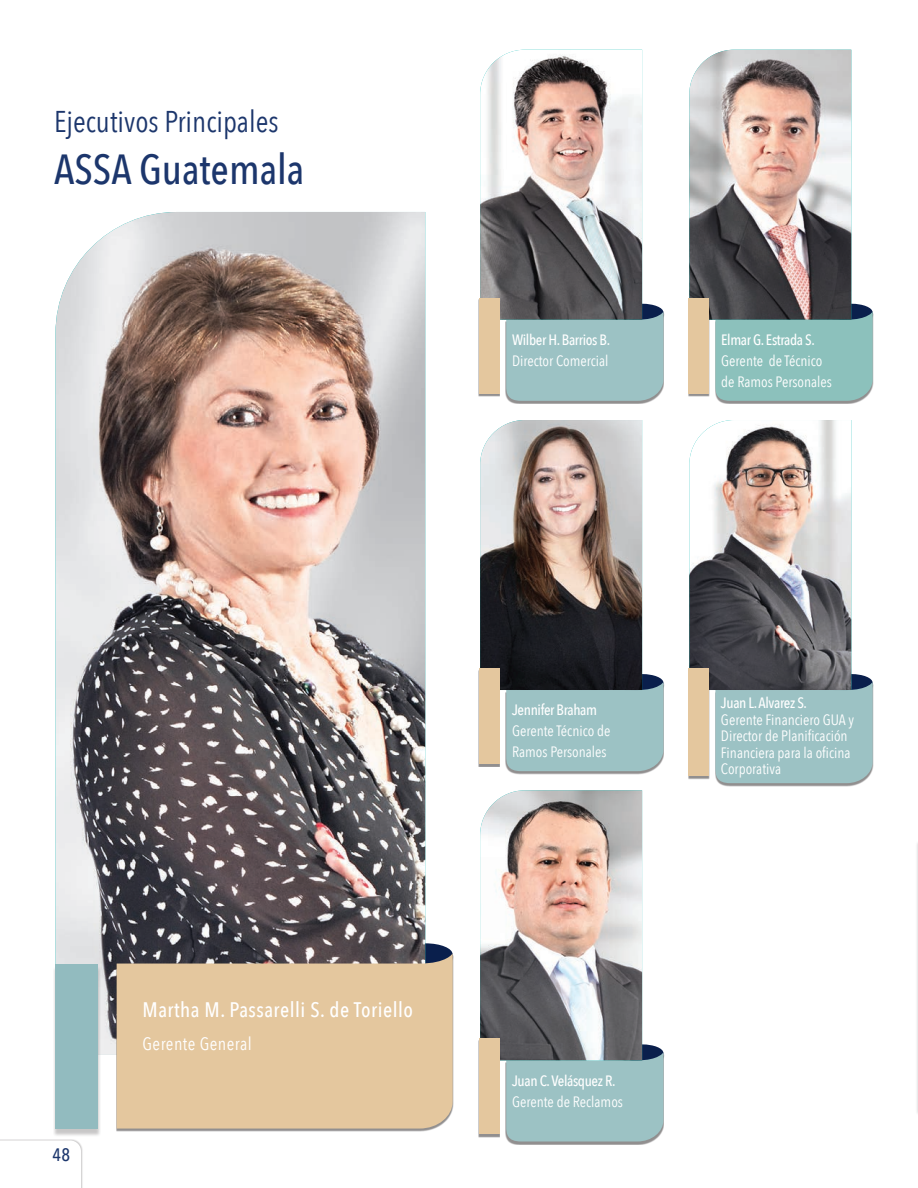
<style>
.page{position:relative;width:918px;height:1188px;background:#fff}
.page>*{position:absolute;margin:0;border:0;box-sizing:border-box;transform-origin:0 0}
.t1{font:500 42px "Avenir Next Condensed";color:#1c366c}
.t2{font:30px "Avenir Next Condensed";color:#1c366c}
.t3{font:500 21px "Avenir Next Condensed";letter-spacing:.025em;color:#fff}
.t4{font:18px "Avenir Next Condensed";letter-spacing:.025em;color:#fff}
.t5{font:500 18px "Avenir Next Condensed";color:#1c366c}
.t6{font:15px/16.5px "Avenir Next Condensed";color:#fff}
.t7{font:500 15px "Avenir Next Condensed";letter-spacing:-.025em;color:#fff}
</style>
<div class="page">
<div style="left:399px;top:943px;width:54px;height:22px;background:#0a1f4c;border-radius:50%"></div>
<img style="left:56px;top:212px;width:369px;height:843px">
<div style="left:117px;top:953px;width:336px;height:176px;background:#e4c79e"></div>
<div style="left:53px;top:966px;width:48px;height:171px;background:#231f20;opacity:.25"></div>
<div style="left:56px;top:964px;width:42px;height:165px;background:#92bbbf"></div>
<div style="left:620px;top:305px;width:44px;height:19px;background:#231f20;opacity:.5"></div>
<div style="left:621px;top:304px;width:42px;height:17px;background:#0a1f4c;border-radius:50%"></div>
<div style="left:506px;top:313px;width:158px;height:91px;background:#231f20;opacity:.5"></div>
<div style="left:506px;top:312px;width:157px;height:89px;background:#9cc2c4"></div>
<img style="left:480px;top:50px;width:162px;height:270px">
<div style="left:479px;top:299px;width:21px;height:98px;background:#969494"></div>
<div style="left:479px;top:298px;width:21px;height:96px;background:#e4c79e"></div>
<div style="left:829px;top:305px;width:45px;height:19px;background:#231f20;opacity:.5"></div>
<div style="left:830px;top:304px;width:43px;height:17px;background:#0a1f4c;border-radius:50%"></div>
<div style="left:715px;top:313px;width:158px;height:91px;background:#231f20;opacity:.5"></div>
<div style="left:715px;top:312px;width:158px;height:89px;background:#8cc1bc"></div>
<img style="left:689px;top:50px;width:162px;height:270px">
<div style="left:688px;top:299px;width:21px;height:98px;background:#979596"></div>
<div style="left:688px;top:298px;width:21px;height:96px;background:#e4c79e"></div>
<div style="left:620px;top:676px;width:44px;height:19px;background:#231f20;opacity:.5"></div>
<div style="left:621px;top:674px;width:42px;height:18px;background:#0a1f4c;border-radius:50%"></div>
<div style="left:506px;top:684px;width:158px;height:90px;background:#231f20;opacity:.5"></div>
<div style="left:506px;top:682px;width:157px;height:89px;background:#9cc2c4"></div>
<img style="left:480px;top:420px;width:162px;height:270px">
<div style="left:479px;top:670px;width:21px;height:97px;background:#918f8f"></div>
<div style="left:479px;top:668px;width:21px;height:96px;background:#e4c79e"></div>
<div style="left:829px;top:676px;width:45px;height:19px;background:#231f20;opacity:.5"></div>
<div style="left:830px;top:674px;width:43px;height:18px;background:#0a1f4c;border-radius:50%"></div>
<div style="left:715px;top:684px;width:158px;height:102px;background:#231f20;opacity:.5"></div>
<div style="left:715px;top:682px;width:158px;height:101px;background:#9cc2c4"></div>
<img style="left:689px;top:420px;width:162px;height:270px">
<div style="left:688px;top:670px;width:21px;height:109px;background:#918f8f"></div>
<div style="left:688px;top:668px;width:21px;height:108px;background:#e4c79e"></div>
<div style="left:620px;top:1046px;width:44px;height:19px;background:#231f20;opacity:.5"></div>
<div style="left:621px;top:1044px;width:42px;height:18px;background:#0a1f4c;border-radius:50%"></div>
<div style="left:506px;top:1054px;width:158px;height:91px;background:#231f20;opacity:.5"></div>
<div style="left:506px;top:1052px;width:157px;height:89px;background:#9cc2c4"></div>
<img style="left:480px;top:790px;width:162px;height:270px">
<div style="left:479px;top:1040px;width:21px;height:97px;background:#918f8f"></div>
<div style="left:479px;top:1038px;width:21px;height:96px;background:#e4c79e"></div>
<hr style="left:915px;top:841px;width:3px;height:274px;background:#fbfbfb">
<hr style="left:917px;top:838px;width:1px;height:269px;background:#58677a">
<div style="left:0;top:1139px;width:83px;height:49px;background:#231f20;opacity:.25"></div>
<svg style="left:0;top:1140px;width:81px;height:48px"></svg>
<h2 class="t2" style="left:54px;top:95px;width:226px">Ejecutivos Principales</h2>
<h1 class="t1" style="left:54px;top:144px;width:252px">ASSA Guatemala</h1>
<p class="t7" style="left:512px;top:331px;width:100px">Wilber H. Barrios B.</p>
<p class="t6" style="left:512px;top:352px;width:98px">Director Comercial</p>
<p class="t7" style="left:721px;top:331px;width:95px">Elmar G. Estrada S.</p>
<p class="t6" style="left:721px;top:350px;width:112px;line-height:21px">Gerente de Técnico de Ramos Personales</p>
<p class="t5" style="left:52px;top:1143px;width:19px">48</p>
<h3 class="t3" style="left:143px;top:997px;width:272px">Martha M. Passarelli S. de Toriello</h3>
<p class="t4" style="left:143px;top:1028px;width:111px">Gerente General</p>
<p class="t7" style="left:512px;top:701px;width:86px">Jennifer Braham</p>
<p class="t6" style="left:512px;top:720px;width:100px;line-height:21px">Gerente Técnico de<br>Ramos Personales</p>
<p class="t7" style="left:721px;top:694px;width:88px">Juan L. Alvarez S.</p>
<p class="t6" style="left:721px;top:710px;width:135px">Gerente Financiero GUA y<br>Director de Planificación<br>Financiera para la oficina<br>Corporativa</p>
<p class="t7" style="left:512px;top:1071px;width:105px">Juan C. Velásquez R.</p>
<p class="t6" style="left:512px;top:1092px;width:112px">Gerente de Reclamos</p>
</div>
